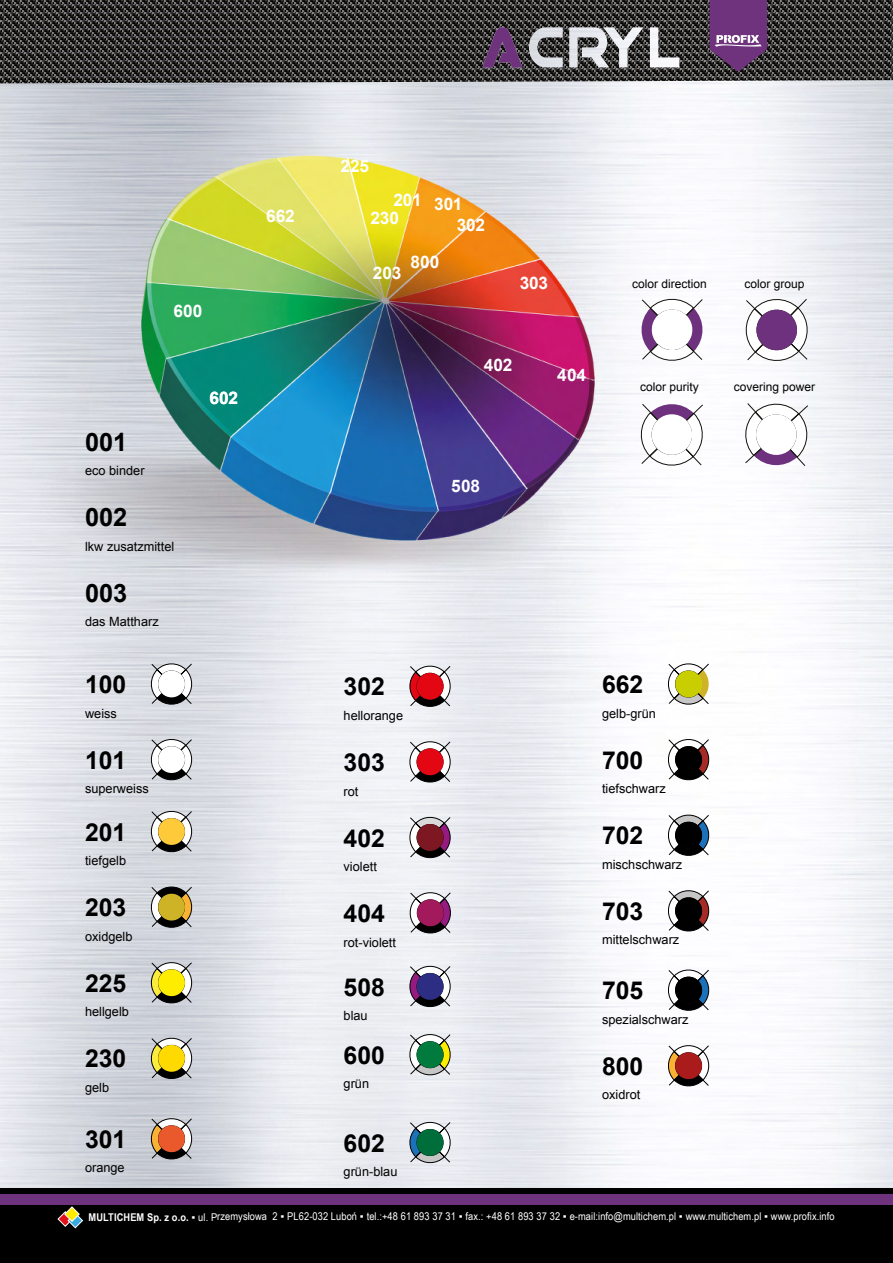
<style>
.page{position:relative;width:893px;height:1263px;background:#fff}
.page>*{position:absolute;margin:0;border:0;box-sizing:border-box;transform-origin:0 0}
.t1{font:700 25.35px "Arial";color:#000}
.t2{font:700 24.75px "Arial";color:#000}
.t3{font:700 17.25px/20.5px "Arial";color:#fff}
.t4{font:12.75px "Arial";color:#000}
.t5{font:12px "Arial";color:#000}
.t6{font:10.65px "Arial Narrow";letter-spacing:.005em;color:#fff;scale:1.06 1}
.s1{font-weight:700}
</style>
<div class="page">
<img style="left:0;top:83px;width:893px;height:1105px">
<svg style="left:0;top:0;width:893px;height:83px"></svg>
<svg style="left:482px;top:27px;width:40px;height:40px"></svg>
<svg style="left:709px;top:0;width:58px;height:72px"></svg>
<div style="left:0;top:1188px;width:893px;height:75px;background:#000"></div>
<div style="left:0;top:1194px;width:893px;height:10px;background:#6f327d"></div>
<svg style="left:58px;top:1206px;width:25px;height:22px"></svg>
<svg style="left:743px;top:296px;width:67px;height:68px"></svg>
<svg style="left:639px;top:296px;width:66px;height:67px"></svg>
<svg style="left:638px;top:401px;width:67px;height:67px"></svg>
<svg style="left:742px;top:401px;width:68px;height:67px"></svg>
<svg style="left:149px;top:662px;width:45px;height:44px"></svg>
<svg style="left:149px;top:885px;width:45px;height:44px"></svg>
<svg style="left:149px;top:961px;width:45px;height:44px"></svg>
<svg style="left:149px;top:1036px;width:45px;height:44px"></svg>
<svg style="left:149px;top:1117px;width:45px;height:44px"></svg>
<svg style="left:149px;top:737px;width:45px;height:45px"></svg>
<svg style="left:149px;top:809px;width:45px;height:45px"></svg>
<svg style="left:408px;top:664px;width:44px;height:44px"></svg>
<svg style="left:408px;top:740px;width:44px;height:44px"></svg>
<svg style="left:408px;top:815px;width:44px;height:44px"></svg>
<svg style="left:408px;top:891px;width:44px;height:44px"></svg>
<svg style="left:408px;top:964px;width:44px;height:44px"></svg>
<svg style="left:408px;top:1033px;width:44px;height:44px"></svg>
<svg style="left:408px;top:1120px;width:44px;height:44px"></svg>
<svg style="left:666px;top:968px;width:45px;height:44px"></svg>
<svg style="left:666px;top:1044px;width:45px;height:44px"></svg>
<svg style="left:666px;top:662px;width:45px;height:44px"></svg>
<svg style="left:666px;top:737px;width:45px;height:45px"></svg>
<svg style="left:666px;top:813px;width:45px;height:44px"></svg>
<svg style="left:666px;top:889px;width:45px;height:44px"></svg>
<h3 class="t3" style="left:266px;top:207px;width:30px">662</h3>
<h3 class="t3" style="left:174px;top:302px;width:30px">600</h3>
<h1 class="t1" style="left:85px;top:425px;width:44px">001</h1>
<p class="t4" style="left:85px;top:462px;width:61px">eco binder</p>
<h1 class="t1" style="left:85px;top:501px;width:44px">002</h1>
<p class="t4" style="left:85px;top:538px;width:91px">lkw zusatzmittel</p>
<h1 class="t1" style="left:85px;top:576px;width:44px">003</h1>
<p class="t4" style="left:85px;top:614px;width:75px">das Mattharz</p>
<h2 class="t2" style="left:85px;top:668px;width:43px">100</h2>
<p class="t4" style="left:85px;top:705px;width:33px">weiss</p>
<h2 class="t2" style="left:85px;top:744px;width:43px">101</h2>
<p class="t4" style="left:85px;top:780px;width:65px">superweiss</p>
<h2 class="t2" style="left:85px;top:815px;width:43px">201</h2>
<p class="t4" style="left:85px;top:852px;width:43px">tiefgelb</p>
<h2 class="t2" style="left:85px;top:891px;width:43px">203</h2>
<p class="t4" style="left:85px;top:928px;width:49px">oxidgelb</p>
<h2 class="t2" style="left:85px;top:967px;width:43px">225</h2>
<p class="t4" style="left:85px;top:1003px;width:45px">hellgelb</p>
<h2 class="t2" style="left:85px;top:1042px;width:43px">230</h2>
<p class="t4" style="left:85px;top:1079px;width:26px">gelb</p>
<h2 class="t2" style="left:85px;top:1123px;width:43px">301</h2>
<p class="t4" style="left:85px;top:1159px;width:41px">orange</p>
<h3 class="t3" style="left:210px;top:388px;width:30px">602</h3>
<h3 class="t3" style="left:341px;top:156px;width:30px">225</h3>
<h3 class="t3" style="left:393px;top:190px;width:30px">201</h3>
<h3 class="t3" style="left:370px;top:208px;width:30px">230</h3>
<h3 class="t3" style="left:457px;top:195px;width:30px;text-indent:-23px">301<br>302</h3>
<h3 class="t3" style="left:373px;top:263px;width:30px">203</h3>
<h3 class="t3" style="left:410px;top:252px;width:30px">800</h3>
<h3 class="t3" style="left:520px;top:273px;width:30px">303</h3>
<h3 class="t3" style="left:484px;top:356px;width:30px">402</h3>
<h3 class="t3" style="left:557px;top:365px;width:30px">404</h3>
<h3 class="t3" style="left:451px;top:477px;width:30px">508</h3>
<p class="t5" style="left:632px;top:276px;width:76px">color direction</p>
<p class="t5" style="left:744px;top:276px;width:62px">color group</p>
<p class="t5" style="left:640px;top:379px;width:60px">color purity</p>
<p class="t5" style="left:734px;top:379px;width:83px">covering power</p>
<h2 class="t2" style="left:344px;top:670px;width:43px">302</h2>
<p class="t4" style="left:344px;top:707px;width:61px">hellorange</p>
<h2 class="t2" style="left:344px;top:746px;width:43px">303</h2>
<p class="t4" style="left:344px;top:783px;width:16px">rot</p>
<h2 class="t2" style="left:344px;top:821px;width:43px">402</h2>
<p class="t4" style="left:344px;top:858px;width:35px">violett</p>
<h2 class="t2" style="left:344px;top:897px;width:43px">404</h2>
<p class="t4" style="left:344px;top:934px;width:54px">rot-violett</p>
<h2 class="t2" style="left:344px;top:970px;width:43px">508</h2>
<p class="t4" style="left:344px;top:1007px;width:26px">blau</p>
<h2 class="t2" style="left:344px;top:1039px;width:43px">600</h2>
<p class="t4" style="left:344px;top:1075px;width:27px">grün</p>
<h2 class="t2" style="left:344px;top:1126px;width:43px">602</h2>
<p class="t4" style="left:344px;top:1163px;width:55px">grün-blau</p>
<h2 class="t2" style="left:602px;top:668px;width:43px">662</h2>
<p class="t4" style="left:602px;top:705px;width:55px">gelb-grün</p>
<h2 class="t2" style="left:602px;top:744px;width:43px">700</h2>
<p class="t4" style="left:602px;top:780px;width:65px">tiefschwarz</p>
<h2 class="t2" style="left:602px;top:819px;width:43px">702</h2>
<p class="t4" style="left:602px;top:856px;width:82px">mischschwarz</p>
<h2 class="t2" style="left:602px;top:895px;width:43px">703</h2>
<p class="t4" style="left:602px;top:932px;width:79px">mittelschwarz</p>
<h2 class="t2" style="left:602px;top:974px;width:43px">705</h2>
<p class="t4" style="left:602px;top:1011px;width:88px">spezialschwarz</p>
<h2 class="t2" style="left:602px;top:1050px;width:43px">800</h2>
<p class="t4" style="left:602px;top:1086px;width:40px">oxidrot</p>
<p class="t6" style="left:89px;top:1209px;width:705px"><span class="s1">MULTICHEM Sp. z o.o.</span> ▪ ul. Przemysłowa 2 ▪ PL62-032 Luboń ▪ tel.:+48 61 893 37 31 ▪ fax.: +48 61 893 37 32 ▪ e-mail:info@multichem.pl ▪ www.multichem.pl ▪ www.profix.info</p>
</div>
